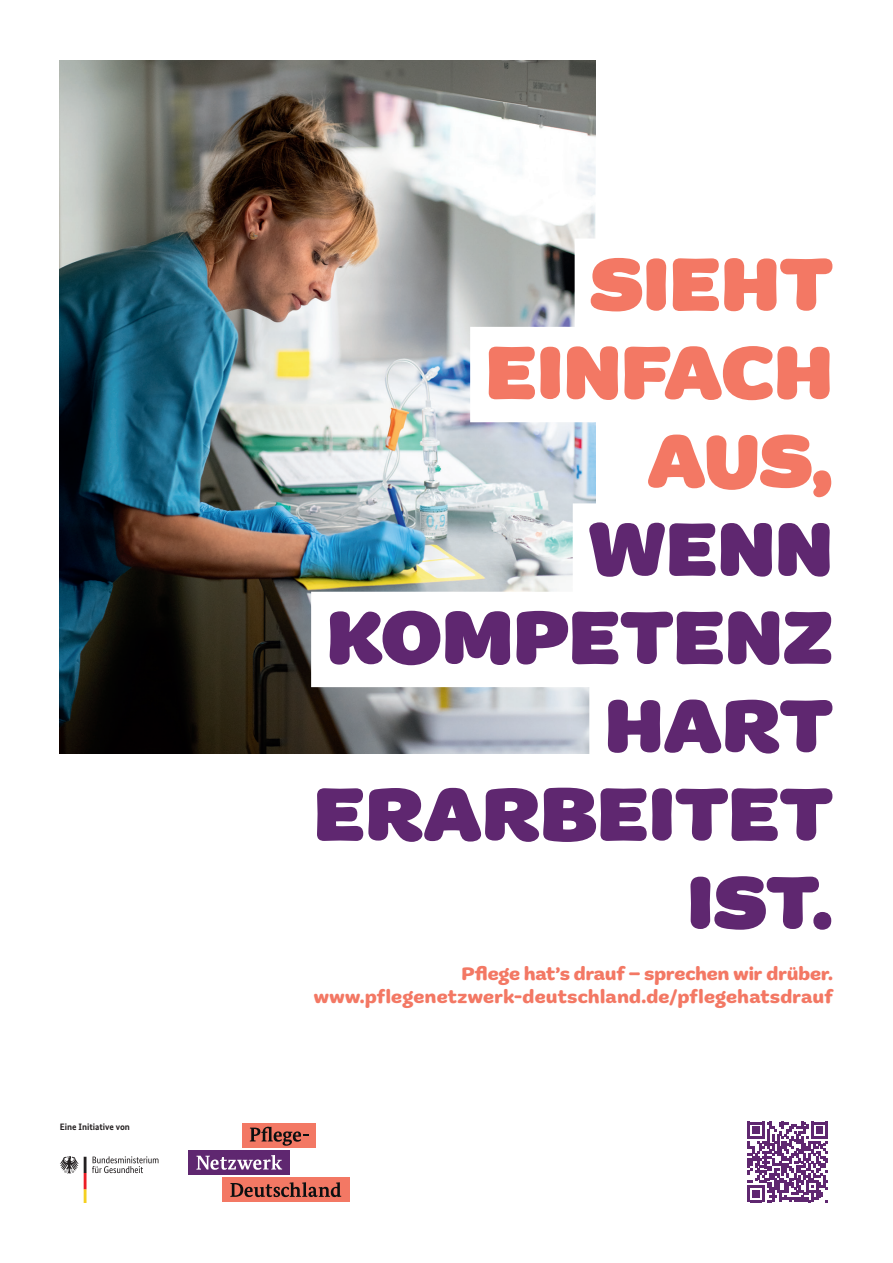
<style>
.page{position:relative;width:893px;height:1263px;background:#fff}
.page>*{position:absolute;margin:0;border:0;box-sizing:border-box;transform-origin:0 0}
.t1{font:900 79.35px/88.3px "Marigny";color:#5f2770;text-align:right}
.t2{font:900 79.35px/88.3px "Marigny";color:#f37864;text-align:right}
.t3{font:700 19.05px/23.4px "Marigny";letter-spacing:.015em;color:#f37864;text-align:right}
.t4{font:700 9.3px "Bundes Sans";color:#231f20}
</style>
<div class="page">
<img style="left:60px;top:60px;width:535px;height:693px">
<div style="left:575px;top:239px;width:258px;height:95px;background:#fff"></div>
<div style="left:470px;top:327px;width:363px;height:95px;background:#fff"></div>
<div style="left:573px;top:503px;width:260px;height:96px;background:#fff"></div>
<div style="left:311px;top:592px;width:522px;height:95px;background:#fff"></div>
<div style="left:589px;top:680px;width:244px;height:95px;background:#fff"></div>
<div style="left:222px;top:1177px;width:127px;height:25px;background:#f37864"></div>
<svg style="left:230px;top:1182px;width:111px;height:15px"></svg>
<div style="left:242px;top:1123px;width:73px;height:25px;background:#f37864"></div>
<svg style="left:250px;top:1127px;width:58px;height:19px"></svg>
<div style="left:188px;top:1150px;width:102px;height:25px;background:#5f2770"></div>
<svg style="left:196px;top:1155px;width:86px;height:15px"></svg>
<svg style="left:60px;top:1156px;width:98px;height:47px"></svg>
<svg style="left:747px;top:1122px;width:81px;height:80px"></svg>
<p class="t4" style="left:60px;top:1121px;width:72px">Eine Initiative von</p>
<h1 class="t2" style="left:485px;top:243px;width:349px">SIEHT<br>EINFACH<br>AUS,</h1>
<h1 class="t1" style="left:314px;top:508px;width:520px">WENN<br>KOMPETENZ<br>HART<br>ERARBEITET<br>IST.</h1>
<p class="t3" style="left:314px;top:963px;width:520px">Pflege hat’s drauf – sprechen wir drüber. www.pflegenetzwerk-deutschland.de/pflegehatsdrauf</p>
</div>
